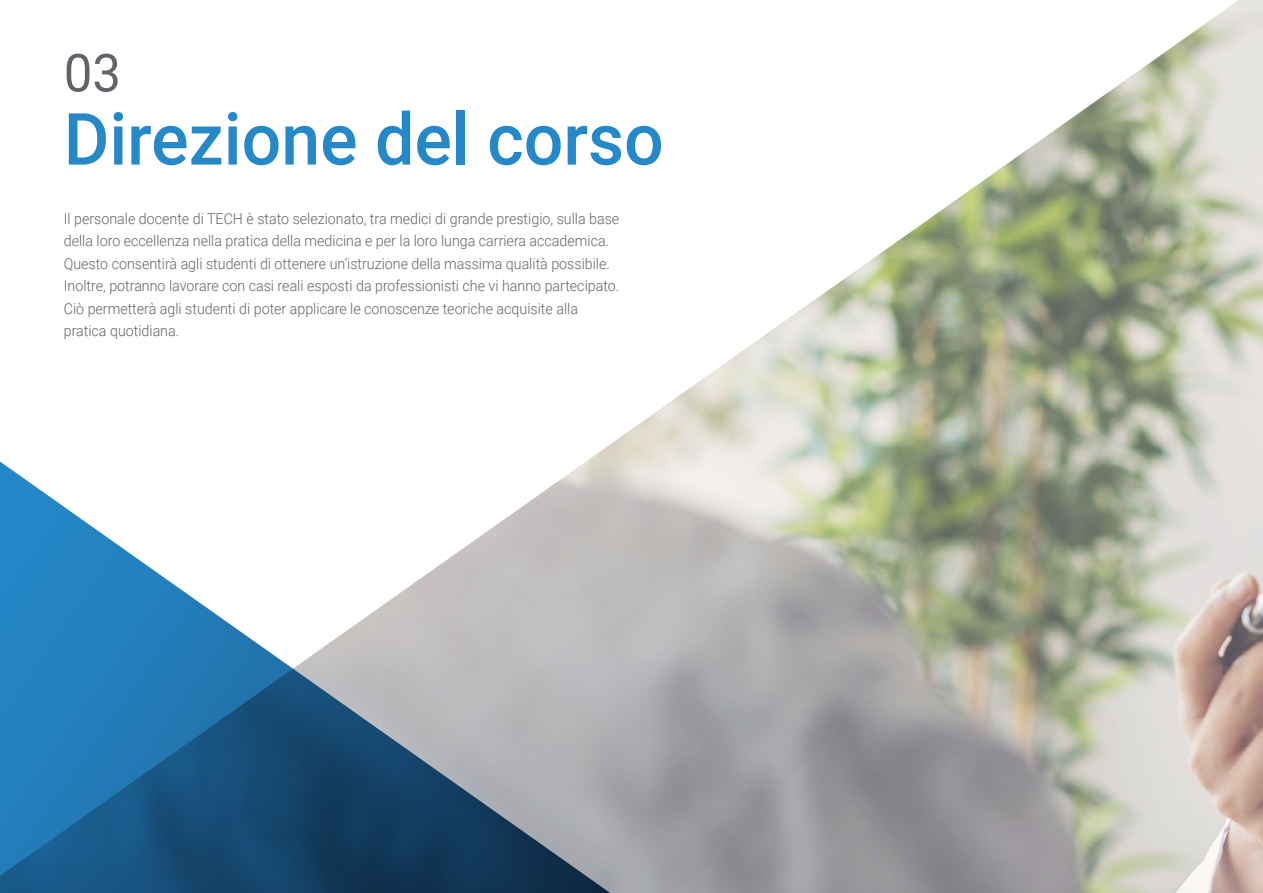
<style>
.page{position:relative;width:1263px;height:893px;background:#fff}
.page>*{position:absolute;margin:0;border:0;box-sizing:border-box;transform-origin:0 0}
.t1{font:500 72px "Roboto";color:#2488c9}
.t2{font:52.5px "Roboto";color:#61646a}
.t3{font:300 15px/22.5px "Roboto";color:#61646a;scale:.95 1}
</style>
<div class="page">
<img style="left:608px;top:0;width:655px;height:893px">
<svg style="left:0;top:446px;width:640px;height:447px"></svg>
<h2 class="t2" style="left:64px;top:36px;width:59px">03</h2>
<h1 class="t1" style="left:64px;top:89px;width:601px">Direzione del corso</h1>
<p class="t3" style="left:64px;top:207px;width:586px">Il personale docente di TECH è stato selezionato, tra medici di grande prestigio, sulla base della loro eccellenza nella pratica della medicina e per la loro lunga carriera accademica.<br>Questo consentirà agli studenti di ottenere un'istruzione della massima qualità possibile.<br>Inoltre, potranno lavorare con casi reali esposti da professionisti che vi hanno partecipato.<br>Ciò permetterà agli studenti di poter applicare le conoscenze teoriche acquisite alla pratica quotidiana.</p>
</div>
